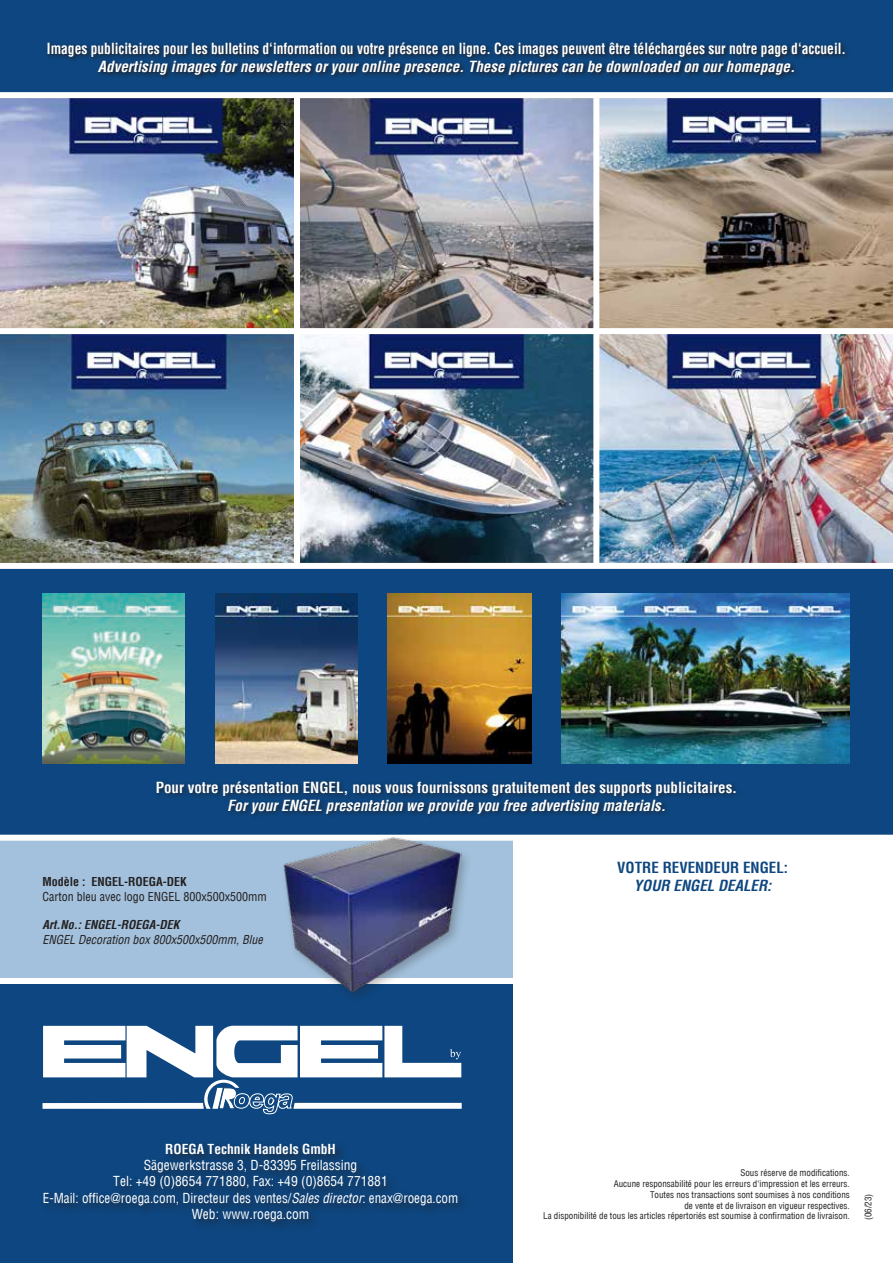
<style>
.page{position:relative;width:893px;height:1263px;background:#0d4680}
.page>*{position:absolute;margin:0;border:0;box-sizing:border-box;transform-origin:0 0}
.t1{font:italic 700 condensed 15px "Helvetica LT";color:#fff}
.t2{font:700 condensed 15px "Helvetica LT";color:#fff;scale:.9 1}
.t3{font:700 condensed 15px "Helvetica LT";color:#fff}
.t4{font:700 condensed 15px "Helvetica LT";color:#0d4680}
.t5{font:italic 700 condensed 15px "Helvetica LT";color:#0d4680}
.t6{font:condensed 13.5px/16.2px "Helvetica LT";color:#fff;text-align:center}
.t7{font:700 condensed 13.5px "Helvetica LT";color:#fff}
.t8{font:condensed 12px "Helvetica LT";color:#231f20}
.t9{font:italic condensed 12px "Helvetica LT";color:#231f20}
.t10{font:italic 700 condensed 12px "Helvetica LT";color:#231f20}
.t11{font:700 condensed 12px "Helvetica LT";color:#231f20}
.t12{font:condensed 9px/10.8px "Helvetica LT";color:#231f20;text-align:right}
.s1{font-style:italic}
</style>
<div class="page">
<div style="left:0;top:838px;width:893px;height:143px;background:#a3c1dc"></div>
<div style="left:40px;top:1140px;width:430px;height:93px;background:#231f20;opacity:.75"></div>
<div style="left:0;top:978px;width:893px;height:6px;background:#fff"></div>
<div style="left:154px;top:779px;width:588px;height:41px;background:#231f20;opacity:.75"></div>
<img style="left:0;top:98px;width:893px;height:465px">
<svg style="left:47px;top:42px;width:800px;height:37px"></svg>
<div style="left:0;top:328px;width:893px;height:6px;background:#fff"></div>
<div style="left:294px;top:97px;width:6px;height:469px;background:#fff"></div>
<div style="left:593px;top:98px;width:6px;height:469px;background:#fff"></div>
<img style="left:43px;top:593px;width:142px;height:170px">
<img style="left:216px;top:593px;width:141px;height:170px">
<img style="left:387px;top:593px;width:144px;height:170px">
<img style="left:561px;top:593px;width:289px;height:170px">
<div style="left:0;top:92px;width:893px;height:6px;background:#fff"></div>
<div style="left:0;top:563px;width:893px;height:6px;background:#fff"></div>
<div style="left:0;top:835px;width:893px;height:6px;background:#fff"></div>
<div style="left:280px;top:834px;width:192px;height:170px;background:#231f20;opacity:.3"></div>
<img style="left:281px;top:834px;width:181px;height:160px">
<svg style="left:43px;top:1026px;width:419px;height:88px"></svg>
<div style="left:514px;top:838px;width:379px;height:425px;background:#fff"></div>
<h1 class="t2" style="left:47px;top:39px;width:889px">Images publicitaires pour les bulletins d‘information ou votre présence en ligne. Ces images peuvent être téléchargées sur notre page d‘accueil.</h1>
<h1 class="t1" style="left:98px;top:57px;width:699px">Advertising images for newsletters or your online presence. These pictures can be downloaded on our homepage.</h1>
<h1 class="t3" style="left:156px;top:778px;width:583px">Pour votre présentation ENGEL, nous vous fournissons gratuitement des supports publicitaires.</h1>
<h1 class="t1" style="left:227px;top:796px;width:440px">For your ENGEL presentation we provide you free advertising materials.</h1>
<h3 class="t11" style="left:43px;top:874px;width:146px">Modèle : ENGEL-ROEGA-DEK</h3>
<h3 class="t8" style="left:43px;top:889px;width:226px">Carton bleu avec logo ENGEL 800x500x500mm</h3>
<h3 class="t10" style="left:43px;top:917px;width:138px">Art.No.: ENGEL-ROEGA-DEK</h3>
<h3 class="t9" style="left:43px;top:932px;width:222px">ENGEL Decoration box 800x500x500mm, Blue</h3>
<h1 class="t4" style="left:617px;top:858px;width:172px">VOTRE REVENDEUR ENGEL:</h1>
<h1 class="t5" style="left:634px;top:876px;width:139px">YOUR ENGEL DEALER:</h1>
<h2 class="t7" style="left:165px;top:1141px;width:172px">ROEGA Technik Handels GmbH</h2>
<h2 class="t6" style="left:43px;top:1157px;width:417px">Sägewerkstrasse 3, D-83395 Freilassing<br>Tel: +49 (0)8654 771880, Fax: +49 (0)8654 771881<br>E-Mail: office@roega.com, Directeur des ventes/<span class="s1">Sales director</span>: enax@roega.com Web: www.roega.com</h2>
<p class="t12" style="left:543px;top:1167px;width:308px">Sous réserve de modifications.<br>Aucune responsabilité pour les erreurs d‘impression et les erreurs.<br>Toutes nos transactions sont soumises à nos conditions<br>de vente et de livraison en vigueur respectives.<br>La disponibilité de tous les articles répertoriés est soumise à confirmation de livraison.</p>
<p class="t12" style="left:863px;top:1220px;width:28px;rotate:-90deg">(06/23)</p>
<p class="t12" style="left:863px;top:1213px;width:18px;rotate:-90deg">9 1</p>
</div>
